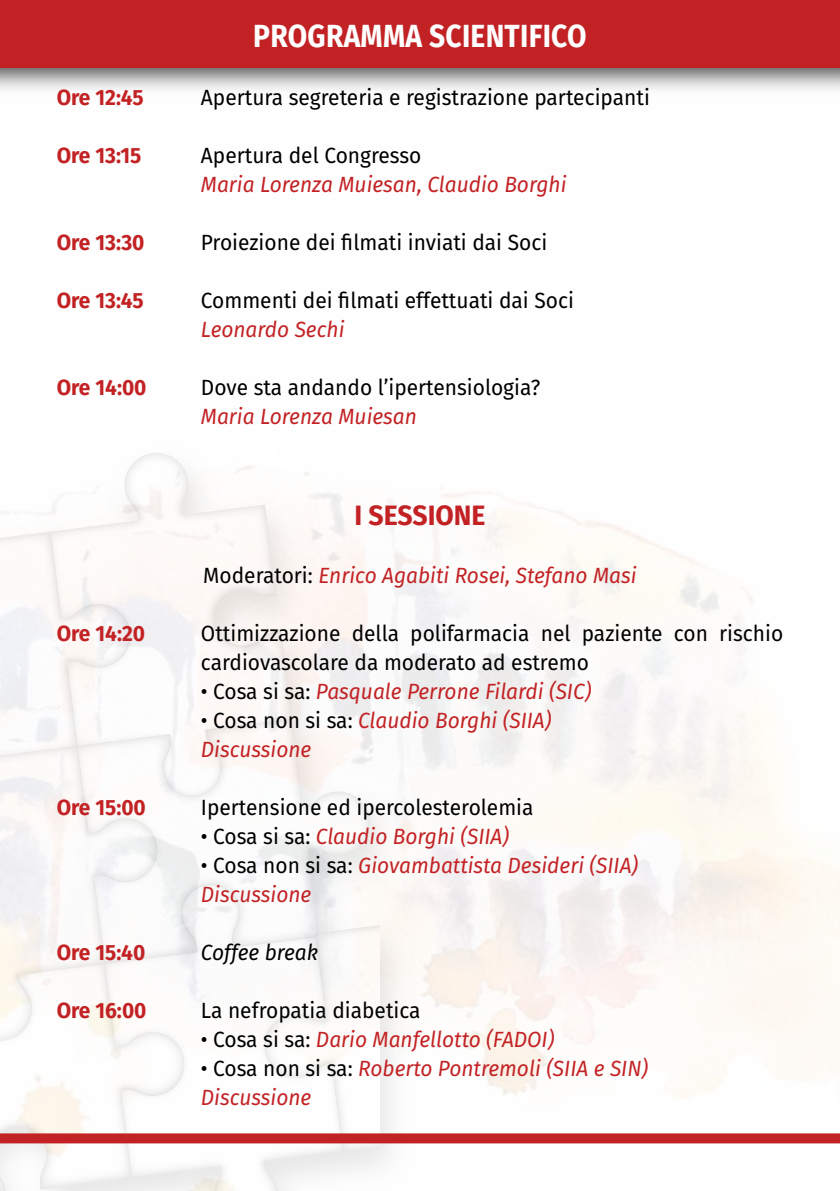
<style>
.page{position:relative;width:840px;height:1191px;background:#fff}
.page>*{position:absolute;margin:0;border:0;box-sizing:border-box;transform-origin:0 0}
.t1{font:700 32px "Fira Sans";letter-spacing:.01em;color:#fff;scale:.88 1}
.t2{font:700 28px "Fira Sans";color:#c32224;scale:.95 1}
.t3{font:italic 22px/29px "Fira Sans";color:#c32224;scale:.95 1}
.t4{font:22px/29px "Fira Sans";color:#000;scale:.95 1}
.t5{font:700 22px "Fira Sans";color:#c32224;scale:.95 1}
.t6{font:italic 22px "Fira Sans";letter-spacing:-.005em;color:#000;scale:.95 1}
.s1{font-style:normal;color:#000}
</style>
<div class="page">
<svg style="left:100px;top:453px;width:192px;height:263px"></svg>
<svg style="left:0;top:485px;width:133px;height:206px"></svg>
<svg style="left:187px;top:966px;width:159px;height:225px"></svg>
<svg style="left:0;top:966px;width:184px;height:225px"></svg>
<svg style="left:160px;top:718px;width:210px;height:246px"></svg>
<svg style="left:0;top:691px;width:160px;height:353px"></svg>
<svg style="left:0;top:693px;width:157px;height:347px"></svg>
<svg style="left:261px;top:903px;width:119px;height:250px"></svg>
<div style="left:0;top:0;width:839px;height:68px;background:#c32224"></div>
<div style="left:0;top:1133px;width:839px;height:10px;background:#c32224"></div>
<h1 class="t1" style="left:253px;top:9px;width:380px">PROGRAMMA SCIENTIFICO</h1>
<p class="t5" style="left:57px;top:78px;width:93px">Ore 12:45</p>
<p class="t4" style="left:201px;top:82px;width:474px">Apertura segreteria e registrazione partecipanti</p>
<p class="t5" style="left:57px;top:136px;width:90px">Ore 13:15</p>
<p class="t4" style="left:201px;top:140px;width:233px">Apertura del Congresso</p>
<p class="t3" style="left:201px;top:169px;width:386px">Maria Lorenza Muiesan, Claudio Borghi</p>
<p class="t5" style="left:57px;top:223px;width:94px">Ore 13:30</p>
<p class="t4" style="left:201px;top:227px;width:366px">Proiezione dei filmati inviati dai Soci</p>
<p class="t5" style="left:57px;top:281px;width:93px">Ore 13:45</p>
<p class="t4" style="left:201px;top:285px;width:394px">Commenti dei filmati effettuati dai Soci</p>
<p class="t3" style="left:201px;top:314px;width:153px">Leonardo Sechi</p>
<p class="t5" style="left:57px;top:368px;width:96px">Ore 14:00</p>
<p class="t4" style="left:201px;top:372px;width:358px">Dove sta andando l’ipertensiologia?</p>
<p class="t3" style="left:201px;top:401px;width:229px">Maria Lorenza Muiesan</p>
<p class="t2" style="left:354px;top:491px;width:139px">I SESSIONE</p>
<p class="t3" style="left:203px;top:560px;width:457px"><span class="s1">Moderatori:</span> Enrico Agabiti Rosei, Stefano Masi</p>
<p class="t5" style="left:57px;top:614px;width:94px">Ore 14:20</p>
<p class="t4" style="left:201px;top:618px;width:614px">Ottimizzazione della polifarmacia nel paziente con rischio cardiovascolare da moderato ad estremo</p>
<p class="t3" style="left:201px;top:676px;width:412px"><span class="s1">• Cosa si sa:</span> Pasquale Perrone Filardi (SIC)</p>
<p class="t3" style="left:201px;top:705px;width:370px"><span class="s1">• Cosa non si sa:</span> Claudio Borghi (SIIA)<br>Discussione</p>
<p class="t5" style="left:57px;top:788px;width:95px">Ore 15:00</p>
<p class="t4" style="left:201px;top:792px;width:351px">Ipertensione ed ipercolesterolemia</p>
<p class="t3" style="left:201px;top:821px;width:326px"><span class="s1">• Cosa si sa:</span> Claudio Borghi (SIIA)</p>
<p class="t3" style="left:201px;top:850px;width:461px"><span class="s1">• Cosa non si sa:</span> Giovambattista Desideri (SIIA)<br>Discussione</p>
<p class="t5" style="left:57px;top:933px;width:95px">Ore 15:40</p>
<p class="t6" style="left:201px;top:935px;width:125px">Coffee break</p>
<p class="t5" style="left:57px;top:991px;width:96px">Ore 16:00</p>
<p class="t4" style="left:201px;top:995px;width:233px">La nefropatia diabetica</p>
<p class="t3" style="left:201px;top:1024px;width:373px"><span class="s1">• Cosa si sa:</span> Dario Manfellotto (FADOI)</p>
<p class="t3" style="left:201px;top:1053px;width:472px"><span class="s1">• Cosa non si sa:</span> Roberto Pontremoli (SIIA e SIN)<br>Discussione</p>
</div>
